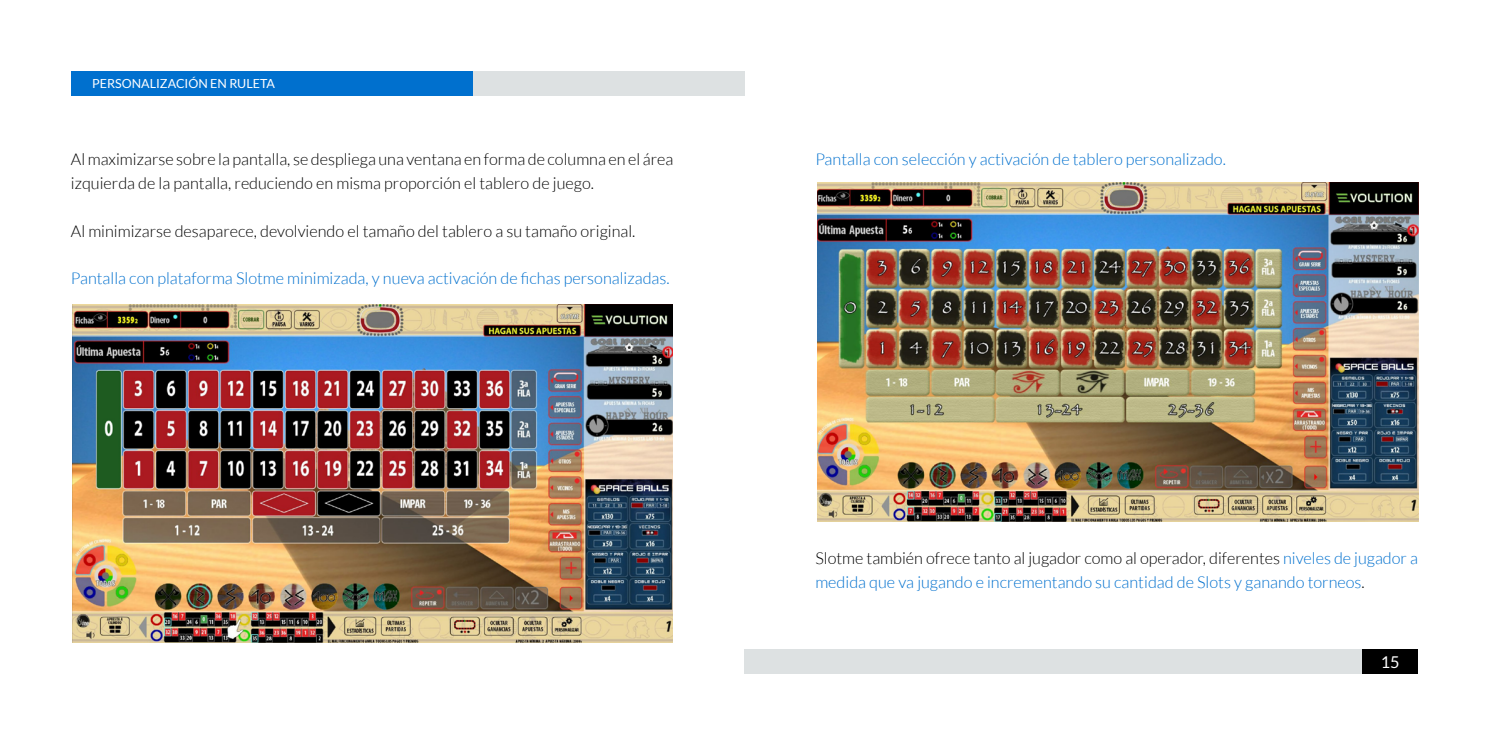
<style>
.page{position:relative;width:1489px;height:745px;background:#fff}
.page>*{position:absolute;margin:0;border:0;box-sizing:border-box;transform-origin:0 0}
.t1{font:300 16.25px/23.8px "Lato";color:#0070ce}
.t2{font:300 16.25px/23.8px "Lato";color:#000}
.t3{font:16.25px "Lato";color:#fff}
.t4{font:12.5px "Lato";color:#fff}
.s1{color:#000}
</style>
<div class="page">
<div style="left:1362px;top:648px;width:55px;height:25px;background:#000"></div>
<div style="left:744px;top:648px;width:618px;height:25px;background:#dde1e2"></div>
<div style="left:472px;top:71px;width:272px;height:25px;background:#dde1e2"></div>
<div style="left:71px;top:71px;width:401px;height:25px;background:#0070ce"></div>
<img style="left:72px;top:304px;width:601px;height:337px">
<img style="left:817px;top:182px;width:600px;height:339px">
<p class="t4" style="left:92px;top:77px;width:184px">PERSONALIZACIÓN EN RULETA</p>
<p class="t2" style="left:71px;top:148px;width:604px">Al maximizarse sobre la pantalla, se despliega una ventana en forma de columna en el área izquierda de la pantalla, reduciendo en misma proporción el tablero de juego.</p>
<p class="t2" style="left:71px;top:219px;width:566px">Al minimizarse desaparece, devolviendo el tamaño del tablero a su tamaño original.</p>
<p class="t1" style="left:71px;top:266px;width:600px">Pantalla con plataforma Slotme minimizada, y nueva activación de fichas personalizadas.</p>
<p class="t1" style="left:815px;top:148px;width:412px">Pantalla con selección y activación de tablero personalizado.</p>
<p class="t1" style="left:815px;top:546px;width:604px"><span class="s1">Slotme también ofrece tanto al jugador como al operador, diferentes</span> niveles de jugador a medida que va jugando e incrementando su cantidad de Slots y ganando torneos<span class="s1">.</span></p>
<p class="t3" style="left:1380px;top:652px;width:20px">15</p>
</div>
